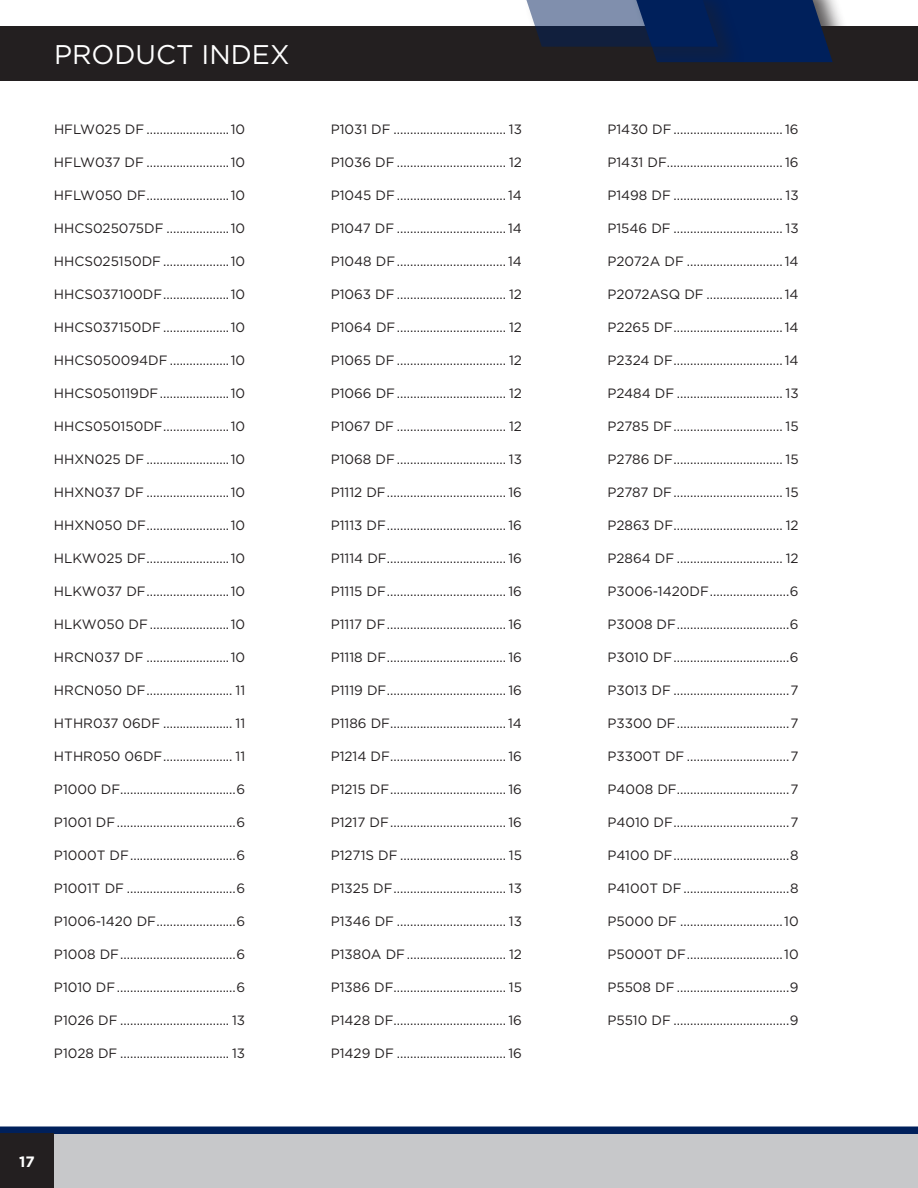
<style>
.page{position:relative;width:918px;height:1188px;background:#fff}
.page>*{position:absolute;margin:0;border:0;box-sizing:border-box;transform-origin:0 0}
.t1{font:27px "Gotham";color:#fff}
.t2{font:700 15px "Gotham";color:#fff}
.Weight{font:13.5px "Gotham";color:#231f20}
</style>
<div class="page">
<div style="left:0;top:27px;width:918px;height:54px;background:#231f20"></div>
<div style="left:630px;top:0;width:229px;height:82px;background:#231f20"></div>
<svg style="left:522px;top:0;width:311px;height:62px"></svg>
<div style="left:0;top:1126px;width:918px;height:8px;background:#00205b"></div>
<div style="left:0;top:1134px;width:918px;height:54px;background:#c7c8ca"></div>
<div style="left:0;top:1133px;width:54px;height:55px;background:#231f20"></div>
<p class="t1" style="left:54px;top:37px;width:237px">PRODUCT INDEX</p>
<p class="Weight" style="left:54px;top:121px;width:193px">HFLW025 DF .........................10</p>
<p class="Weight" style="left:54px;top:154px;width:193px">HFLW037 DF .........................10</p>
<p class="Weight" style="left:54px;top:187px;width:193px">HFLW050 DF.........................10</p>
<p class="Weight" style="left:54px;top:220px;width:193px">HHCS025075DF ...................10</p>
<p class="Weight" style="left:54px;top:253px;width:193px">HHCS025150DF....................10</p>
<p class="Weight" style="left:54px;top:286px;width:193px">HHCS037100DF....................10</p>
<p class="Weight" style="left:54px;top:319px;width:193px">HHCS037150DF ....................10</p>
<p class="Weight" style="left:54px;top:352px;width:193px">HHCS050094DF ..................10</p>
<p class="Weight" style="left:54px;top:385px;width:193px">HHCS050119DF.....................10</p>
<p class="Weight" style="left:54px;top:418px;width:193px">HHCS050150DF....................10</p>
<p class="Weight" style="left:54px;top:451px;width:193px">HHXN025 DF .........................10</p>
<p class="Weight" style="left:54px;top:484px;width:193px">HHXN037 DF .........................10</p>
<p class="Weight" style="left:54px;top:517px;width:193px">HHXN050 DF.........................10</p>
<p class="Weight" style="left:54px;top:550px;width:193px">HLKW025 DF.........................10</p>
<p class="Weight" style="left:54px;top:583px;width:193px">HLKW037 DF.........................10</p>
<p class="Weight" style="left:54px;top:616px;width:193px">HLKW050 DF........................10</p>
<p class="Weight" style="left:54px;top:649px;width:193px">HRCN037 DF .........................10</p>
<p class="Weight" style="left:54px;top:682px;width:193px">HRCN050 DF.......................... 11</p>
<p class="Weight" style="left:54px;top:715px;width:193px">HTHR037 06DF ..................... 11</p>
<p class="Weight" style="left:54px;top:748px;width:193px">HTHR050 06DF..................... 11</p>
<p class="Weight" style="left:54px;top:781px;width:193px">P1000 DF...................................6</p>
<p class="Weight" style="left:54px;top:814px;width:193px">P1001 DF....................................6</p>
<p class="Weight" style="left:54px;top:847px;width:193px">P1000T DF................................6</p>
<p class="Weight" style="left:54px;top:880px;width:193px">P1001T DF .................................6</p>
<p class="Weight" style="left:54px;top:913px;width:193px">P1006-1420 DF........................6</p>
<p class="Weight" style="left:54px;top:946px;width:193px">P1008 DF...................................6</p>
<p class="Weight" style="left:54px;top:979px;width:193px">P1010 DF....................................6</p>
<p class="Weight" style="left:54px;top:1012px;width:193px">P1026 DF ................................. 13</p>
<p class="Weight" style="left:54px;top:1045px;width:193px">P1028 DF ................................. 13</p>
<p class="t2" style="left:19px;top:1152px;width:17px">17</p>
<p class="Weight" style="left:331px;top:121px;width:193px">P1031 DF .................................. 13</p>
<p class="Weight" style="left:331px;top:154px;width:193px">P1036 DF ................................. 12</p>
<p class="Weight" style="left:331px;top:187px;width:193px">P1045 DF.................................14</p>
<p class="Weight" style="left:331px;top:220px;width:193px">P1047 DF .................................14</p>
<p class="Weight" style="left:331px;top:253px;width:193px">P1048 DF.................................14</p>
<p class="Weight" style="left:331px;top:286px;width:193px">P1063 DF ................................. 12</p>
<p class="Weight" style="left:331px;top:319px;width:193px">P1064 DF................................. 12</p>
<p class="Weight" style="left:331px;top:352px;width:193px">P1065 DF ................................. 12</p>
<p class="Weight" style="left:331px;top:385px;width:193px">P1066 DF................................. 12</p>
<p class="Weight" style="left:331px;top:418px;width:193px">P1067 DF ................................. 12</p>
<p class="Weight" style="left:331px;top:451px;width:193px">P1068 DF................................. 13</p>
<p class="Weight" style="left:331px;top:484px;width:193px">P1112 DF.................................... 16</p>
<p class="Weight" style="left:331px;top:517px;width:193px">P1113 DF.................................... 16</p>
<p class="Weight" style="left:331px;top:550px;width:193px">P1114 DF.................................... 16</p>
<p class="Weight" style="left:331px;top:583px;width:193px">P1115 DF.................................... 16</p>
<p class="Weight" style="left:331px;top:616px;width:193px">P1117 DF.................................... 16</p>
<p class="Weight" style="left:331px;top:649px;width:193px">P1118 DF.................................... 16</p>
<p class="Weight" style="left:331px;top:682px;width:193px">P1119 DF.................................... 16</p>
<p class="Weight" style="left:331px;top:715px;width:193px">P1186 DF...................................14</p>
<p class="Weight" style="left:331px;top:748px;width:193px">P1214 DF................................... 16</p>
<p class="Weight" style="left:331px;top:781px;width:193px">P1215 DF................................... 16</p>
<p class="Weight" style="left:331px;top:814px;width:193px">P1217 DF................................... 16</p>
<p class="Weight" style="left:331px;top:847px;width:193px">P1271S DF ................................ 15</p>
<p class="Weight" style="left:331px;top:880px;width:193px">P1325 DF.................................. 13</p>
<p class="Weight" style="left:331px;top:913px;width:193px">P1346 DF ................................. 13</p>
<p class="Weight" style="left:331px;top:946px;width:193px">P1380A DF.............................. 12</p>
<p class="Weight" style="left:331px;top:979px;width:193px">P1386 DF.................................. 15</p>
<p class="Weight" style="left:331px;top:1012px;width:193px">P1428 DF.................................. 16</p>
<p class="Weight" style="left:331px;top:1045px;width:193px">P1429 DF ................................. 16</p>
<p class="Weight" style="left:607px;top:121px;width:193px">P1430 DF................................. 16</p>
<p class="Weight" style="left:607px;top:154px;width:193px">P1431 DF................................... 16</p>
<p class="Weight" style="left:607px;top:187px;width:193px">P1498 DF ................................. 13</p>
<p class="Weight" style="left:607px;top:220px;width:193px">P1546 DF ................................. 13</p>
<p class="Weight" style="left:607px;top:253px;width:193px">P2072A DF .............................14</p>
<p class="Weight" style="left:607px;top:286px;width:193px">P2072ASQ DF .......................14</p>
<p class="Weight" style="left:607px;top:319px;width:193px">P2265 DF.................................14</p>
<p class="Weight" style="left:607px;top:352px;width:193px">P2324 DF.................................14</p>
<p class="Weight" style="left:607px;top:385px;width:193px">P2484 DF ................................ 13</p>
<p class="Weight" style="left:607px;top:418px;width:193px">P2785 DF................................. 15</p>
<p class="Weight" style="left:607px;top:451px;width:193px">P2786 DF................................. 15</p>
<p class="Weight" style="left:607px;top:484px;width:193px">P2787 DF................................. 15</p>
<p class="Weight" style="left:607px;top:517px;width:193px">P2863 DF................................. 12</p>
<p class="Weight" style="left:607px;top:550px;width:193px">P2864 DF ................................ 12</p>
<p class="Weight" style="left:607px;top:583px;width:193px">P3006-1420DF........................6</p>
<p class="Weight" style="left:607px;top:616px;width:193px">P3008 DF..................................6</p>
<p class="Weight" style="left:607px;top:649px;width:193px">P3010 DF...................................6</p>
<p class="Weight" style="left:607px;top:682px;width:193px">P3013 DF ...................................7</p>
<p class="Weight" style="left:607px;top:715px;width:193px">P3300 DF..................................7</p>
<p class="Weight" style="left:607px;top:748px;width:193px">P3300T DF ...............................7</p>
<p class="Weight" style="left:607px;top:781px;width:193px">P4008 DF..................................7</p>
<p class="Weight" style="left:607px;top:814px;width:193px">P4010 DF...................................7</p>
<p class="Weight" style="left:607px;top:847px;width:193px">P4100 DF...................................8</p>
<p class="Weight" style="left:607px;top:880px;width:193px">P4100T DF................................8</p>
<p class="Weight" style="left:607px;top:913px;width:193px">P5000 DF ...............................10</p>
<p class="Weight" style="left:607px;top:946px;width:193px">P5000T DF.............................10</p>
<p class="Weight" style="left:607px;top:979px;width:193px">P5508 DF ..................................9</p>
<p class="Weight" style="left:607px;top:1012px;width:193px">P5510 DF ...................................9</p>
</div>
